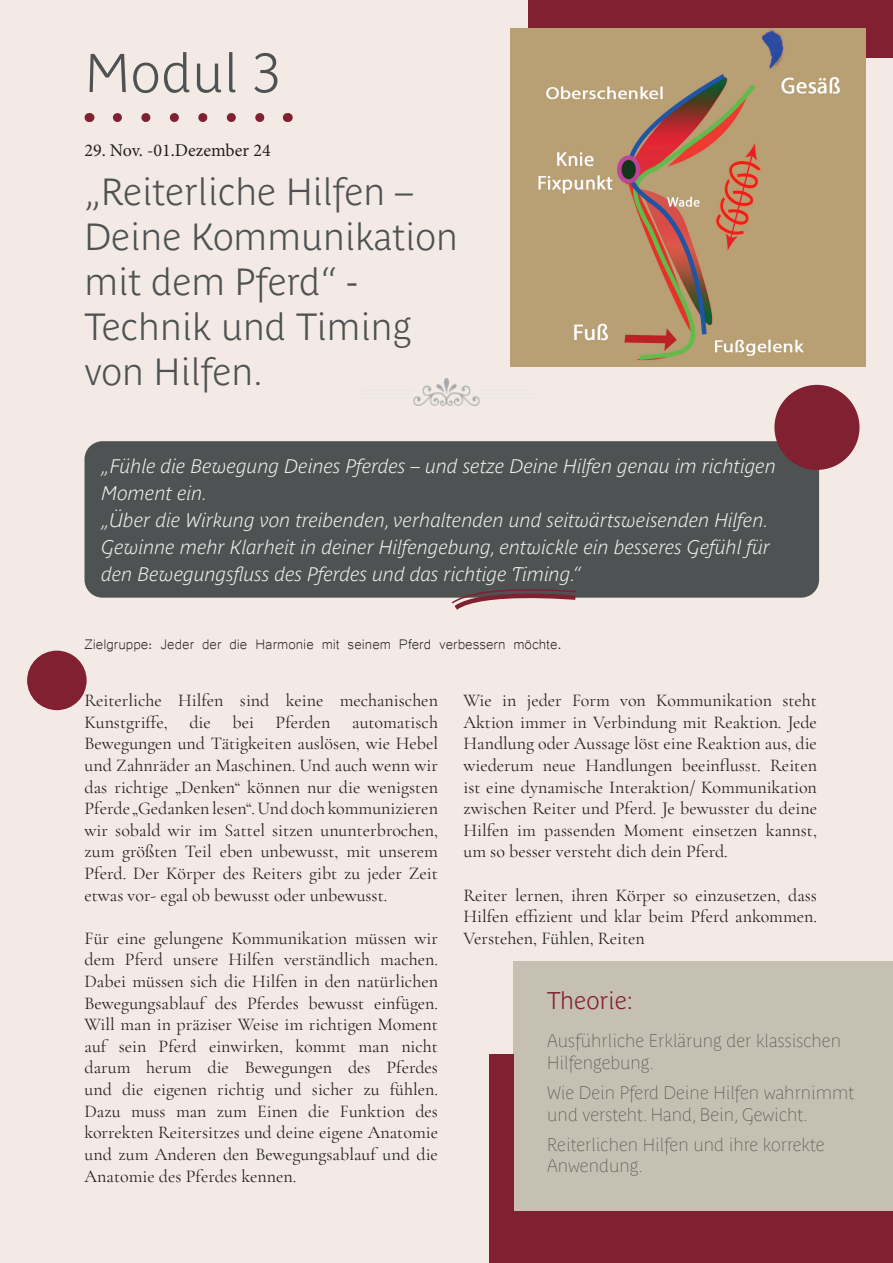
<style>
.page{position:relative;width:893px;height:1263px;background:#f3eae5}
.page>*{position:absolute;margin:0;border:0;box-sizing:border-box;transform-origin:0 0}
.t1{font:700 54px "Parisine Plus Std Clair";color:#4f5252}
.t2{font:700 37.5px/45px "Parisine Plus Std Clair";color:#4f5252}
.t3{font:700 24px "Parisine Plus Std Clair";color:#802031}
.t4{font:italic 700 19.5px/27px "Parisine Plus Std Clair";color:#eff0ec}
.t5{font:18px/21.6px "Cormorant Garamond";color:#231f20;text-align:justify}
.t6{font:18px/21.6px "Parisine Plus Std Clair";color:#4f5252}
.t7{font:18px "Microsoft Yi Baiti";color:#231f20}
.t8{font:18px "Minion Pro";color:#231f20}
</style>
<div class="page">
<div style="left:529px;top:0;width:364px;height:57px;background:#802031"></div>
<div style="left:27px;top:651px;width:60px;height:59px;background:#802031;border-radius:50%"></div>
<div style="left:514px;top:961px;width:379px;height:302px;background:#c5c0b1"></div>
<div style="left:85px;top:441px;width:734px;height:157px;background:#4f5252;border-radius:18px"></div>
<svg style="left:117px;top:113px;width:148px;height:9px"></svg>
<div style="left:490px;top:1054px;width:24px;height:209px;background:#802031"></div>
<div style="left:514px;top:1212px;width:379px;height:51px;background:#802031"></div>
<img style="left:511px;top:29px;width:354px;height:337px">
<div style="left:774px;top:385px;width:85px;height:85px;background:#802031;border-radius:50%"></div>
<img style="left:413px;top:379px;width:67px;height:27px">
<svg style="left:449px;top:589px;width:131px;height:21px"></svg>
<h1 class="t1" style="left:85px;top:42px;width:198px">Modul 3</h1>
<p class="t8" style="left:85px;top:138px;width:188px">29. Nov. -01.Dezember 24</p>
<h2 class="t2" style="left:85px;top:169px;width:375px">„Reiterliche Hilfen –<br>Deine Kommunikation mit dem Pferd“ -<br>Technik und Timing von Hilfen.</h2>
<p class="t4" style="left:102px;top:452px;width:676px">„Fühle die Bewegung Deines Pferdes – und setze Deine Hilfen genau im richtigen Moment ein.<br>„Über die Wirkung von treibenden, verhaltenden und seitwärtsweisenden Hilfen.<br>Gewinne mehr Klarheit in deiner Hilfengebung, entwickle ein besseres Gefühl für den Bewegungsfluss des Pferdes und das richtige Timing.“</p>
<p class="t7" style="left:85px;top:633px;width:479px">Zielgruppe: Jeder der die Harmonie mit seinem Pferd verbessern möchte.</p>
<p class="t5" style="left:85px;top:690px;width:355px">Reiterliche Hilfen sind keine mechanischen Kunstgriffe, die bei Pferden automatisch Bewegungen und Tätigkeiten auslösen, wie Hebel und Zahnräder an Maschinen. Und auch wenn wir das richtige „Denken“ können nur die wenigsten Pferde „Gedanken lesen“. Und doch kommunizieren wir sobald wir im Sattel sitzen ununterbrochen, zum größten Teil eben unbewusst, mit unserem Pferd. Der Körper des Reiters gibt zu jeder Zeit etwas vor- egal ob bewusst oder unbewusst.</p>
<p class="t5" style="left:85px;top:927px;width:355px">Für eine gelungene Kommunikation müssen wir dem Pferd unsere Hilfen verständlich machen.<br>Dabei müssen sich die Hilfen in den natürlichen Bewegungsablauf des Pferdes bewusst einfügen.<br>Will man in präziser Weise im richtigen Moment auf sein Pferd einwirken, kommt man nicht darum herum die Bewegungen des Pferdes und die eigenen richtig und sicher zu fühlen.<br>Dazu muss man zum Einen die Funktion des korrekten Reitersitzes und deine eigene Anatomie und zum Anderen den Bewegungsablauf und die Anatomie des Pferdes kennen.</p>
<p class="t5" style="left:463px;top:690px;width:355px">Wie in jeder Form von Kommunikation steht Aktion immer in Verbindung mit Reaktion. Jede Handlung oder Aussage löst eine Reaktion aus, die wiederum neue Handlungen beeinflusst. Reiten ist eine dynamische Interaktion/ Kommunikation zwischen Reiter und Pferd. Je bewusster du deine Hilfen im passenden Moment einsetzen kannst, um so besser versteht dich dein Pferd.</p>
<p class="t5" style="left:463px;top:884px;width:355px">Reiter lernen, ihren Körper so einzusetzen, dass Hilfen effizient und klar beim Pferd ankommen.<br>Verstehen, Fühlen, Reiten</p>
<h3 class="t3" style="left:547px;top:987px;width:88px">Theorie:</h3>
<p class="t6" style="left:547px;top:1030px;width:295px">Ausführliche Erklärung der klassischen<br>Hilfengebung.</p>
<p class="t6" style="left:547px;top:1082px;width:309px">Wie Dein Pferd Deine Hilfen wahrnimmt und versteht. Hand, Bein, Gewicht.</p>
<p class="t6" style="left:547px;top:1134px;width:279px">Reiterlichen Hilfen und ihre korrekte<br>Anwendung.</p>
</div>
